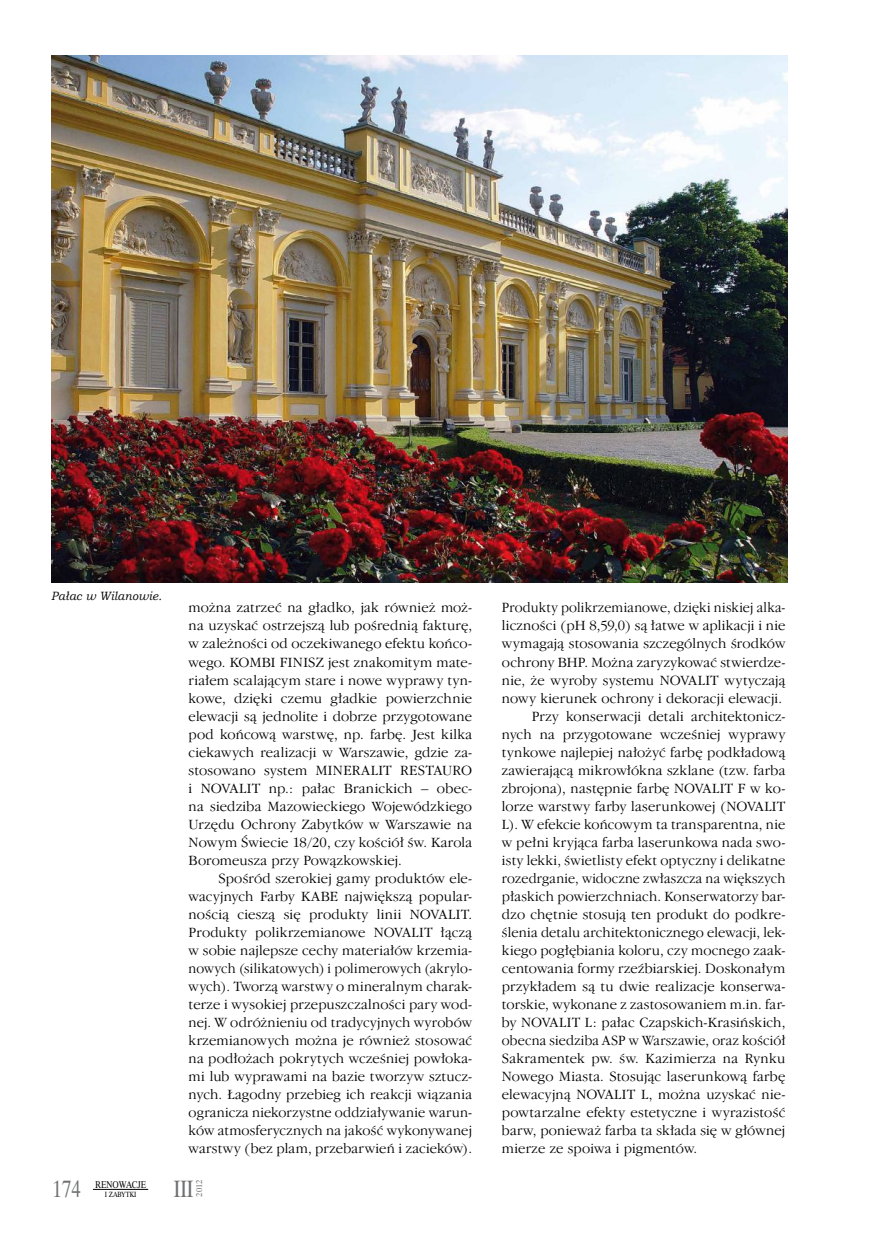
<style>
.page{position:relative;width:872px;height:1234px;background:#fff}
.page>*{position:absolute;margin:0;border:0;box-sizing:border-box;transform-origin:0 0}
.t1{font:23.55px "Dutch 801 Rm PL Roman A";letter-spacing:-.02em;color:#6f7072;scale:.8 1}
.t2{font:14.7px/18px "Garmd ITC Lt PL";letter-spacing:.015em;color:#000;text-align:justify}
.t3{font:14.7px "Garmd ITC Lt PL";letter-spacing:.015em;color:#000;scale:.96 1}
.t4{font:italic 12px "Bookman Old Style";letter-spacing:.015em;color:#000;scale:.95 1}
.t5{font:9.75px "Dutch 801 Rm PL Roman A";color:#000;scale:.8 1}
.t6{font:8.4px "Dutch 801 Rm PL Roman A";color:#6f7072}
.t7{font:7.5px "Dutch 801 Rm PL Roman A";color:#000;scale:.8 1}
</style>
<div class="page">
<hr style="left:93px;top:1188px;width:55px;height:1px;background:#000">
<img style="left:51px;top:55px;width:736px;height:528px">
<p class="t4" style="left:51px;top:587px;width:118px">Pałac w Wilanowie.</p>
<p class="t2" style="left:189px;top:598px;width:285px">można zatrzeć na gładko, jak również moż&shy;na uzyskać ostrzejszą lub pośrednią fakturę, w zależności od oczekiwanego efektu końco&shy;wego. KOMBI FINISZ jest znakomitym mate&shy;riałem scalającym stare i nowe wyprawy tyn&shy;kowe, dzięki czemu gładkie powierzchnie elewacji są jednolite i dobrze przygotowane pod końcową warstwę, np. farbę. Jest kilka ciekawych realizacji w Warszawie, gdzie za&shy;stosowano system MINERALIT RESTAURO i NOVALIT np.: pałac Branickich – obec&shy;na siedziba Mazowieckiego Wojewódzkiego Urzędu Ochrony Zabytków w Warszawie na Nowym Świecie 18/20, czy kościół św. Karola Boromeusza przy Powązkowskiej.</p>
<p class="t2" style="left:189px;top:868px;width:285px;text-indent:30px">Spośród szerokiej gamy produktów ele&shy;wacyjnych Farby KABE największą popular&shy;nością cieszą się produkty linii NOVALIT.<br>Produkty polikrzemianowe NOVALIT łączą w sobie najlepsze cechy materiałów krzemia&shy;nowych (silikatowych) i polimerowych (akrylo&shy;wych). Tworzą warstwy o mineralnym charak&shy;terze i wysokiej przepuszczalności pary wod&shy;nej. W odróżnieniu od tradycyjnych wyrobów krzemianowych można je również stosować na podłożach pokrytych wcześniej powłoka&shy;mi lub wyprawami na bazie tworzyw sztucz&shy;nych. Łagodny przebieg ich reakcji wiązania ogranicza niekorzystne oddziaływanie warun&shy;ków atmosferycznych na jakość wykonywanej warstwy (bez plam, przebarwień i zacieków).</p>
<h1 class="t1" style="left:53px;top:1173px;width:37px">174</h1>
<p class="t7" style="left:105px;top:1189px;width:41px">I ZABYTKI</p>
<h1 class="t1" style="left:174px;top:1173px;width:27px">III</h1>
<p class="t6" style="left:194px;top:1196px;width:18px;rotate:-90deg">2012</p>
<p class="t5" style="left:95px;top:1178px;width:65px">RENOWACJE</p>
<p class="t3" style="left:502px;top:599px;width:297px">Produkty polikrzemianowe, dzięki niskiej alka-</p>
<p class="t2" style="left:502px;top:616px;width:285px">liczności (pH 8,59,0) są łatwe w aplikacji i nie</p>
<p class="t2" style="left:502px;top:634px;width:285px">wymagają stosowania szczególnych środków</p>
<p class="t2" style="left:502px;top:652px;width:285px">ochrony BHP. Można zaryzykować stwierdze-</p>
<p class="t2" style="left:502px;top:670px;width:285px">nie, że wyroby systemu NOVALIT wytyczają</p>
<p class="t2" style="left:502px;top:688px;width:281px">nowy kierunek ochrony i dekoracji elewacji.</p>
<p class="t2" style="left:531px;top:706px;width:255px">Przy konserwacji detali architektonicz-</p>
<p class="t2" style="left:502px;top:724px;width:285px">nych na przygotowane wcześniej wyprawy</p>
<p class="t2" style="left:502px;top:742px;width:285px">tynkowe najlepiej nałożyć farbę podkładową</p>
<p class="t2" style="left:502px;top:760px;width:285px">zawierającą mikrowłókna szklane (tzw. farba</p>
<p class="t2" style="left:502px;top:778px;width:285px">zbrojona), następnie farbę NOVALIT F w ko-</p>
<p class="t2" style="left:502px;top:796px;width:285px">lorze warstwy farby laserunkowej (NOVALIT</p>
<p class="t2" style="left:502px;top:814px;width:285px">L). W efekcie końcowym ta transparentna, nie</p>
<p class="t2" style="left:502px;top:832px;width:285px">w pełni kryjąca farba laserunkowa nada swo-</p>
<p class="t2" style="left:502px;top:850px;width:285px">isty lekki, świetlisty efekt optyczny i delikatne</p>
<p class="t3" style="left:502px;top:869px;width:297px">rozedrganie, widoczne zwłaszcza na większych</p>
<p class="t2" style="left:502px;top:886px;width:285px">płaskich powierzchniach. Konserwatorzy bar-</p>
<p class="t2" style="left:502px;top:904px;width:285px">dzo chętnie stosują ten produkt do podkre-</p>
<p class="t2" style="left:502px;top:922px;width:285px">ślenia detalu architektonicznego elewacji, lek-</p>
<p class="t2" style="left:502px;top:940px;width:285px">kiego pogłębiania koloru, czy mocnego zaak-</p>
<p class="t2" style="left:502px;top:958px;width:285px">centowania formy rzeźbiarskiej. Doskonałym</p>
<p class="t2" style="left:502px;top:976px;width:285px">przykładem są tu dwie realizacje konserwa-</p>
<p class="t2" style="left:502px;top:994px;width:285px">torskie, wykonane z zastosowaniem m.in. far-</p>
<p class="t2" style="left:502px;top:1012px;width:285px">by NOVALIT L: pałac Czapskich-Krasińskich,</p>
<p class="t2" style="left:502px;top:1030px;width:285px">obecna siedziba ASP w Warszawie, oraz kościół</p>
<p class="t2" style="left:502px;top:1048px;width:285px">Sakramentek pw. św. Kazimierza na Rynku</p>
<p class="t2" style="left:502px;top:1066px;width:285px">Nowego Miasta. Stosując laserunkową farbę</p>
<p class="t2" style="left:502px;top:1084px;width:285px">elewacyjną NOVALIT L, można uzyskać nie-</p>
<p class="t2" style="left:502px;top:1102px;width:285px">powtarzalne efekty estetyczne i wyrazistość</p>
<p class="t2" style="left:502px;top:1120px;width:285px">barw, ponieważ farba ta składa się w głównej</p>
<p class="t2" style="left:502px;top:1138px;width:197px">mierze ze spoiwa i pigmentów.</p>
</div>
